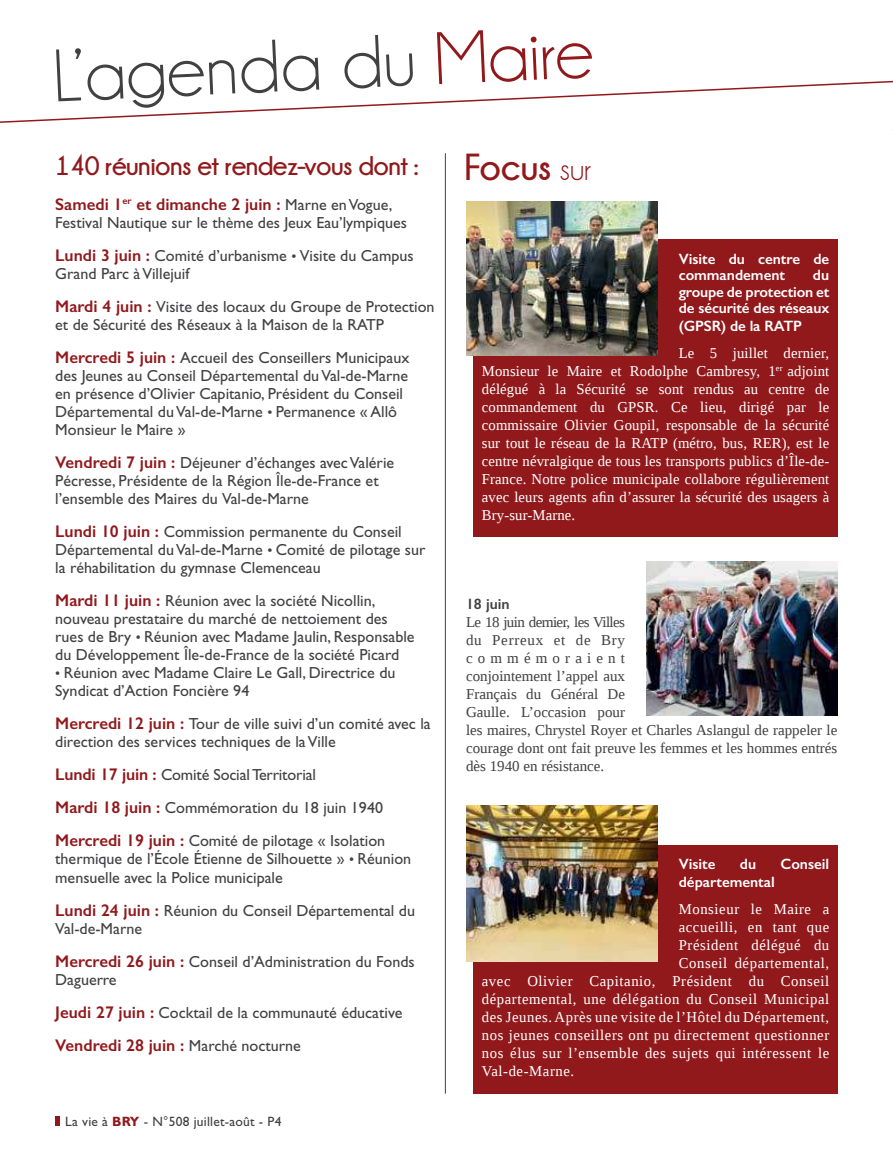
<style>
.page{position:relative;width:893px;height:1149px;background:#fff}
.page>*{position:absolute;margin:0;border:0;box-sizing:border-box;transform-origin:0 0}
.t1{font:75px "Champagne&Limousines";color:#414042}
.t2{font:700 37.5px "Champagne&Limousines";color:#91191c}
.t3{font:700 27px "Champagne&Limousines";letter-spacing:-.02em;color:#91191c}
.t4{font:600 16.95px "Gill Sans";color:#91191c}
.t5{font:16.05px/18px "Gill Sans";color:#414042}
.t6{font:15px/18px "Liberation Serif";letter-spacing:.04em;color:#fff;text-align:justify}
.t7{font:15px/18px "Liberation Serif";color:#414042}
.t8{font:600 15px/16.5px "Gill Sans";color:#fff}
.t9{font:600 15px "Gill Sans";color:#414042}
.t10{font:13.5px "Gill Sans";letter-spacing:.02em;color:#414042}
.s1{color:#91191c}
.s2{font-weight:400;font-size:16.05px;color:#414042}
.s3{font-weight:600;font-size:16.95px;color:#91191c}
.s4{font-size:14.25px}
.s5{font-weight:700;color:#91191c}
.s6{font-weight:400;font-size:33px}
</style>
<div class="page">
<div style="left:55px;top:1116px;width:5px;height:9px;background:#91191c"></div>
<svg style="left:0;top:80px;width:893px;height:43px"></svg>
<hr style="left:445px;top:153px;width:1px;height:940px;background:#414042">
<div style="left:473px;top:239px;width:365px;height:297px;background:#91191c"></div>
<div style="left:473px;top:844px;width:365px;height:249px;background:#91191c"></div>
<img style="left:466px;top:201px;width:191px;height:155px">
<img style="left:466px;top:805px;width:191px;height:156px">
<img style="left:646px;top:561px;width:192px;height:154px">
<h1 class="t1" style="left:52px;top:49px;width:542px;rotate:-3deg">L’agenda du <span class="s1">Maire</span></h1>
<h3 class="t3" style="left:55px;top:153px;width:365px">140 réunions et rendez-vous dont :</h3>
<p class="t4" style="left:55px;top:194px;width:339px">Samedi 1<sup>er</sup> et dimanche 2 juin : <span class="s2">Marne en Vogue,</span></p>
<p class="t5" style="left:55px;top:207px;width:360px;line-height:33px">Festival Nautique sur le thème des Jeux Eau’lympiques<br><span class="s3">Lundi 3 juin :</span> Comité d’urbanisme <span class="s4">•</span> Visite du Campus</p>
<p class="t5" style="left:55px;top:258px;width:381px;line-height:33px">Grand Parc à Villejuif<br><span class="s3">Mardi 4 juin :</span> Visite des locaux du Groupe de Protection</p>
<p class="t5" style="left:55px;top:309px;width:356px;line-height:33px">et de Sécurité des Réseaux à la Maison de la RATP<br><span class="s3">Mercredi 5 juin :</span> Accueil des Conseillers Municipaux</p>
<p class="t5" style="left:55px;top:368px;width:354px">des Jeunes au Conseil Départemental du Val-de-Marne en présence d’Olivier Capitanio, Président du Conseil Départemental du Val-de-Marne <span class="s4">•</span> Permanence « Allô Monsieur le Maire »</p>
<p class="t5" style="left:55px;top:455px;width:340px"><span class="s3">Vendredi 7 juin :</span> Déjeuner d’échanges avec Valérie<br>Pécresse, Présidente de la Région Île-de-France et l’ensemble des Maires du Val-de-Marne</p>
<p class="t5" style="left:55px;top:524px;width:372px"><span class="s3">Lundi 10 juin :</span> Commission permanente du Conseil<br>Départemental du Val-de-Marne <span class="s4">•</span> Comité de pilotage sur la réhabilitation du gymnase Clemenceau</p>
<p class="t5" style="left:55px;top:593px;width:361px"><span class="s3">Mardi 11 juin :</span> Réunion avec la société Nicollin, nouveau prestataire du marché de nettoiement des rues de Bry <span class="s4">•</span> Réunion avec Madame Jaulin, Responsable du Développement Île-de-France de la société Picard</p>
<p class="t5" style="left:55px;top:665px;width:342px"><span class="s4">•</span> Réunion avec Madame Claire Le Gall, Directrice du<br>Syndicat d’Action Foncière 94</p>
<p class="t5" style="left:55px;top:716px;width:377px"><span class="s3">Mercredi 12 juin :</span> Tour de ville suivi d’un comité avec la direction des services techniques de la Ville</p>
<p class="t5" style="left:55px;top:759px;width:331px;line-height:33px"><span class="s3">Lundi 17 juin :</span> Comité Social Territorial<br><span class="s3">Mardi 18 juin :</span> Commémoration du 18 juin 1940<br><span class="s3">Mercredi 19 juin :</span> Comité de pilotage « Isolation</p>
<p class="t5" style="left:55px;top:851px;width:357px">thermique de l’École Étienne de Silhouette » <span class="s4">•</span> Réunion mensuelle avec la Police municipale</p>
<p class="t5" style="left:55px;top:902px;width:361px"><span class="s3">Lundi 24 juin :</span> Réunion du Conseil Départemental du<br>Val-de-Marne</p>
<p class="t5" style="left:55px;top:953px;width:361px"><span class="s3">Mercredi 26 juin :</span> Conseil d’Administration du Fonds<br>Daguerre</p>
<p class="t5" style="left:55px;top:1004px;width:349px"><span class="s3">Jeudi 27 juin :</span> Cocktail de la communauté éducative</p>
<p class="t4" style="left:55px;top:1034px;width:247px">Vendredi 28 juin : <span class="s2">Marché nocturne</span></p>
<p class="t10" style="left:65px;top:1115px;width:218px">La vie à <span class="s5">BRY</span> - N°508 juillet-août - P4</p>
<h2 class="t2" style="left:465px;top:149px;width:128px">Focus <span class="s6">sur</span></h2>
<p class="t8" style="left:679px;top:250px;width:152px">Visite du centre de commandement</p>
<p class="t8" style="left:679px;top:266px;width:152px;text-align:justify;text-indent:134px">du groupe de protection et de sécurité des réseaux</p>
<p class="t8" style="left:679px;top:319px;width:125px">(GPSR) de la RATP</p>
<p class="t6" style="left:482px;top:345px;width:349px;text-indent:197px">Le 5 juillet dernier, Monsieur le Maire et Rodolphe Cambresy, 1<sup>er</sup> adjoint délégué à la Sécurité se sont rendus au centre de commandement du GPSR. Ce lieu, dirigé par le commissaire Olivier Goupil, responsable de la sécurité sur tout le réseau de la RATP (métro, bus, RER), est le centre névralgique de tous les transports publics d’Île-de-France. Notre police municipale collabore régulièrement avec leurs agents a昀椀n d’assurer la sécurité des usagers à Bry-sur-Marne.</p>
<p class="t9" style="left:466px;top:594px;width:45px">18 juin</p>
<p class="t7" style="left:466px;top:614px;width:373px">Le 18 juin dernier, les Villes<br>du Perreux et de Bry<br>commémoraient<br>conjointement l’appel aux<br>Français du Général De<br>Gaulle. L’occasion pour<br>les maires, Chrystel Royer et Charles Aslangul de rappeler le courage dont ont fait preuve les femmes et les hommes entrés dès 1940 en résistance.</p>
<p class="t8" style="left:679px;top:857px;width:38px">Visite</p>
<p class="t8" style="left:740px;top:857px;width:18px">du</p>
<p class="t8" style="left:780px;top:857px;width:50px">Conseil</p>
<p class="t8" style="left:679px;top:873px;width:98px">départemental</p>
<p class="t6" style="left:679px;top:901px;width:152px">Monsieur le Maire a</p>
<p class="t6" style="left:679px;top:919px;width:152px">accueilli, en tant que</p>
<p class="t6" style="left:679px;top:937px;width:152px">Président délégué du</p>
<p class="t6" style="left:679px;top:955px;width:152px">Conseil départemental,</p>
<p class="t6" style="left:482px;top:973px;width:349px">avec Olivier Capitanio, Président du Conseil</p>
<p class="t6" style="left:482px;top:991px;width:349px">départemental, une délégation du Conseil Municipal</p>
<p class="t6" style="left:482px;top:1009px;width:349px">des Jeunes. Après une visite de l’Hôtel du Département,</p>
<p class="t6" style="left:482px;top:1027px;width:349px">nos jeunes conseillers ont pu directement questionner</p>
<p class="t6" style="left:482px;top:1045px;width:349px">nos élus sur l’ensemble des sujets qui intéressent le</p>
<p class="t6" style="left:482px;top:1063px;width:94px">Val-de-Marne.</p>
</div>
